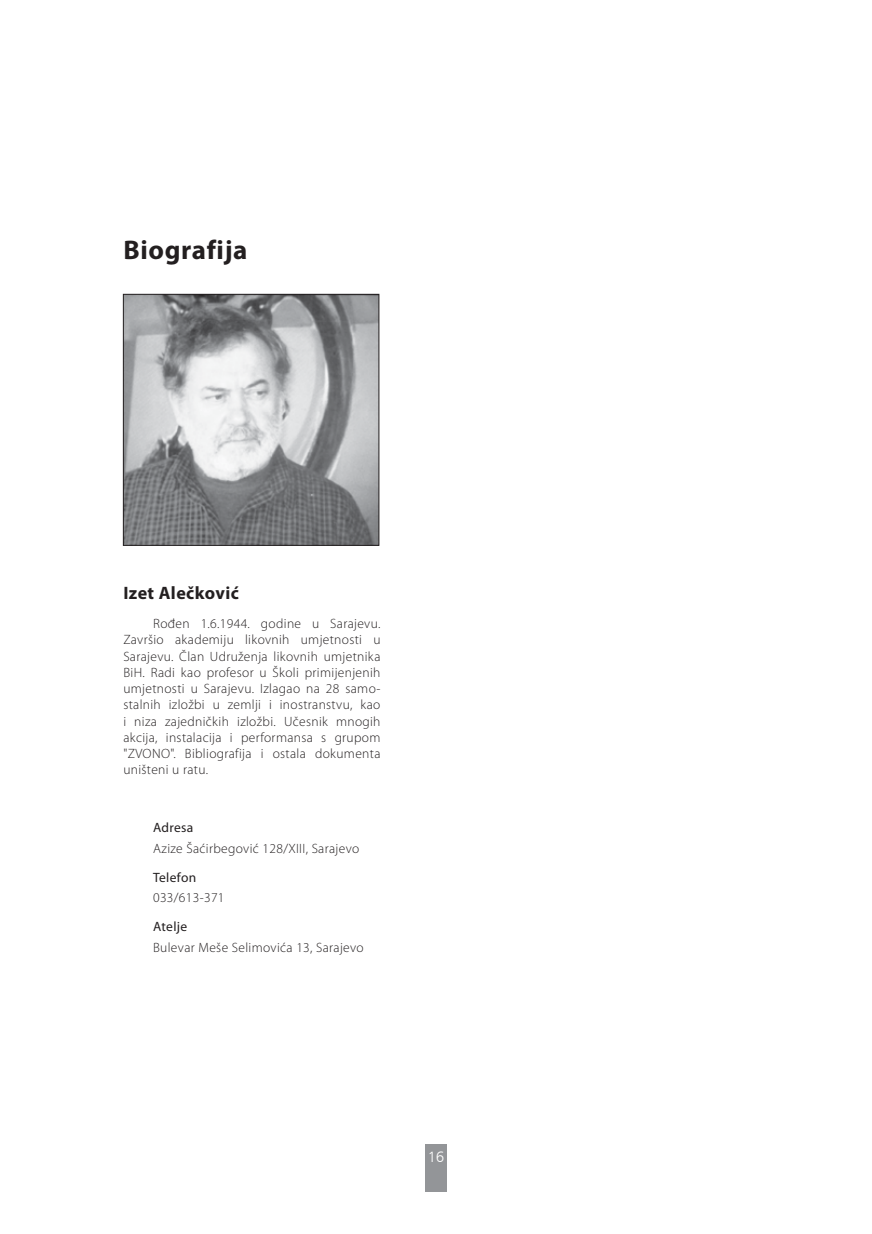
<style>
.page{position:relative;width:872px;height:1234px;background:#fff}
.page>*{position:absolute;margin:0;border:0;box-sizing:border-box;transform-origin:0 0}
.t1{font:700 27px "Myriad Pro";letter-spacing:.025em;color:#231f20}
.t2{font:700 18px "Myriad Pro";letter-spacing:.025em;color:#231f20}
.t3{font:15px "Humanist 777 BT Light B";color:#fff}
.t4{font:300 13.5px/16.2px "Myriad Pro";letter-spacing:.025em;color:#231f20;text-align:justify}
.t5{font:13.5px "Myriad Pro";letter-spacing:.025em;color:#231f20}
</style>
<div class="page">
<div style="left:425px;top:1143px;width:21px;height:48px;background:#939598"></div>
<img style="left:125px;top:296px;width:252px;height:247px">
<div style="left:123px;top:294px;width:256px;height:251px;border:1px solid #231f20"></div>
<h1 class="t1" style="left:123px;top:234px;width:126px">Biografija</h1>
<h2 class="t2" style="left:123px;top:583px;width:117px">Izet Alečković</h2>
<p class="t4" style="left:123px;top:615px;width:259px;text-indent:30px">Rođen 1.6.1944. godine u Sarajevu.<br>Završio akademiju likovnih umjetnosti u Sarajevu. Član Udruženja likovnih umjetnika BiH. Radi kao profesor u Školi primijenjenih umjetnosti u Sarajevu. Izlagao na 28 samo&shy;stalnih izložbi u zemlji i inostranstvu, kao i niza zajedničkih izložbi. Učesnik mnogih akcija, instalacija i performansa s grupom "ZVONO". Bibliografija i ostala dokumenta uništeni u ratu.</p>
<p class="t5" style="left:153px;top:820px;width:42px">Adresa</p>
<p class="t4" style="left:153px;top:839px;width:208px">Azize Šaćirbegović 128/XIII, Sarajevo</p>
<p class="t5" style="left:153px;top:869px;width:45px">Telefon</p>
<p class="t4" style="left:153px;top:889px;width:73px">033/613-371</p>
<p class="t5" style="left:153px;top:918px;width:36px">Atelje</p>
<p class="t4" style="left:153px;top:938px;width:212px">Bulevar Meše Selimovića 13, Sarajevo</p>
<p class="t3" style="left:428px;top:1146px;width:18px">16</p>
</div>
